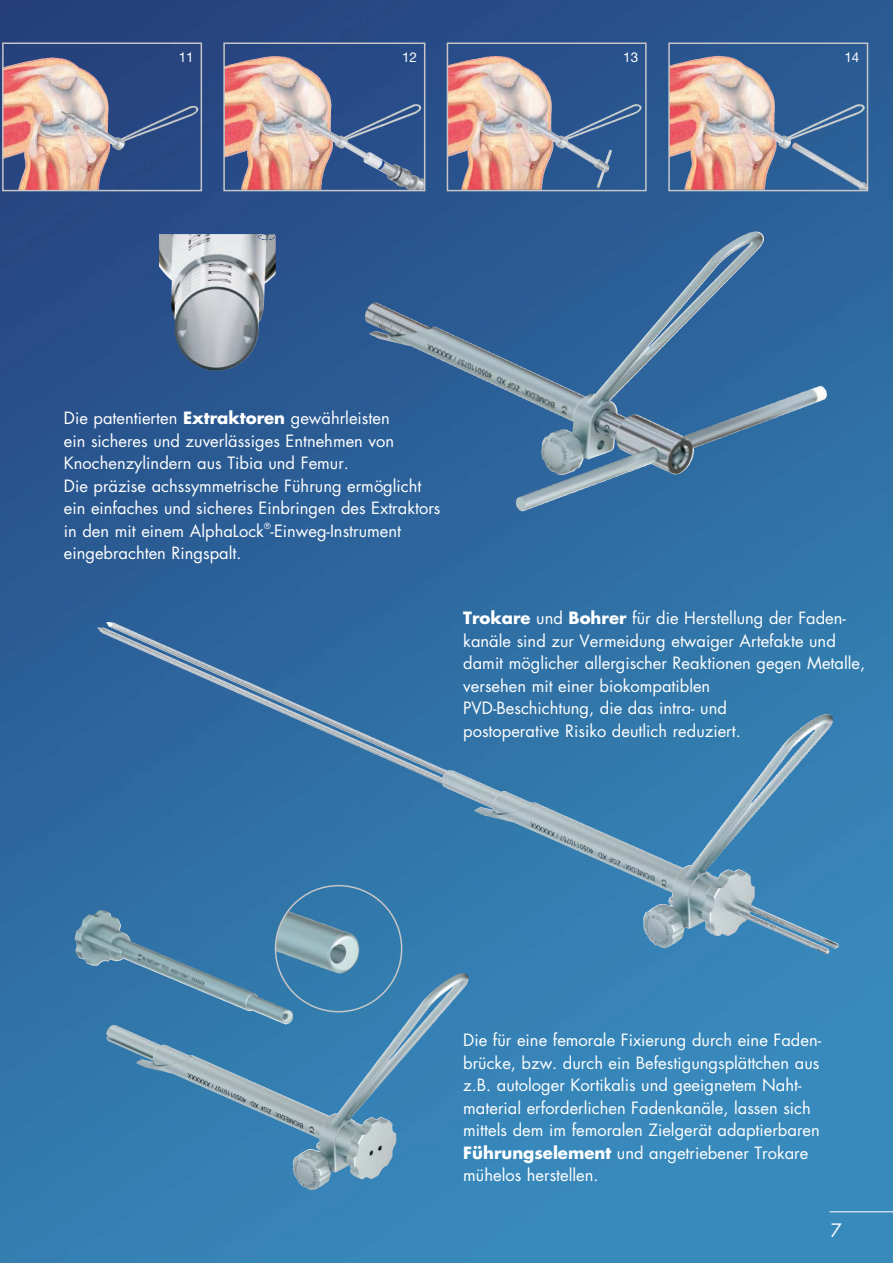
<style>
.page{position:relative;width:893px;height:1263px;background:#fff}
.page>*{position:absolute;margin:0;border:0;box-sizing:border-box;transform-origin:0 0}
.t1{font:18px "Futura";color:#fff}
.t2{font:16.5px/22.5px "Futura";color:#fff}
.t3{font:13.5px "Helvetica Neue";color:#fff}
.t4{font:8.25px "Futura";color:#fff}
.s1{font-weight:700}
</style>
<div class="page">
<img style="left:0;top:0;width:892px;height:1263px">
<img style="left:118px;top:919px;width:72px;height:47px">
<img style="left:257px;top:234px;width:19px;height:106px">
<img style="left:705px;top:869px;width:133px;height:80px">
<img style="left:292px;top:1149px;width:39px;height:41px">
<img style="left:5px;top:58px;width:139px;height:81px">
<div style="left:2px;top:43px;width:200px;height:148px;border:2px solid #c6c6c6"></div>
<img style="left:292px;top:59px;width:50px;height:77px">
<div style="left:223px;top:43px;width:202px;height:148px;border:2px solid #c6c6c6"></div>
<img style="left:511px;top:59px;width:41px;height:57px">
<div style="left:446px;top:43px;width:200px;height:148px;border:2px solid #c6c6c6"></div>
<img style="left:742px;top:63px;width:41px;height:73px">
<div style="left:668px;top:43px;width:200px;height:148px;border:2px solid #c6c6c6"></div>
<img style="left:610px;top:386px;width:217px;height:54px">
<hr style="left:829px;top:1211px;width:63px;height:1px;background:#fff">
<p class="t3" style="left:179px;top:52px;width:17px">11</p>
<p class="t3" style="left:402px;top:52px;width:17px">12</p>
<p class="t3" style="left:623px;top:52px;width:17px">13</p>
<p class="t3" style="left:844px;top:52px;width:17px">14</p>
<p class="t2" style="left:64px;top:408px;width:378px">Die patentierten <span class="s1">Extraktoren</span> gewährleisten<br>ein sicheres und zuverlässiges Entnehmen von Knochenzylindern aus Tibia und Femur.<br>Die präzise achssymmetrische Führung ermöglicht ein einfaches und sicheres Einbringen des Extraktors in den mit einem AlphaLock -Einweg-Instrument</p>
<p class="t4" style="left:264px;top:523px;width:8px">®</p>
<p class="t2" style="left:64px;top:543px;width:179px">eingebrachten Ringspalt.</p>
<p class="t2" style="left:463px;top:608px;width:403px"><span class="s1">Trokare</span> und <span class="s1">Bohrer</span> für die Herstellung der Faden&shy;kanäle sind zur Vermeidung etwaiger Artefakte und damit möglicher allergischer Reaktionen gegen Metalle, versehen mit einer biokompatiblen<br>PVD-Beschichtung, die das intra- und<br>postoperative Risiko deutlich reduziert.</p>
<p class="t2" style="left:463px;top:1030px;width:359px">Die für eine femorale Fixierung durch eine Faden&shy;brücke, bzw. durch ein Befestigungsplättchen aus z.B. autologer Kortikalis und geeignetem Naht&shy;material erforderlichen Fadenkanäle, lassen sich mittels dem im femoralen Zielgerät adaptierbaren <span class="s1">Führungselement</span> und angetriebener Trokare mühelos herstellen.</p>
<p class="t1" style="left:830px;top:1222px;width:13px">7</p>
</div>
